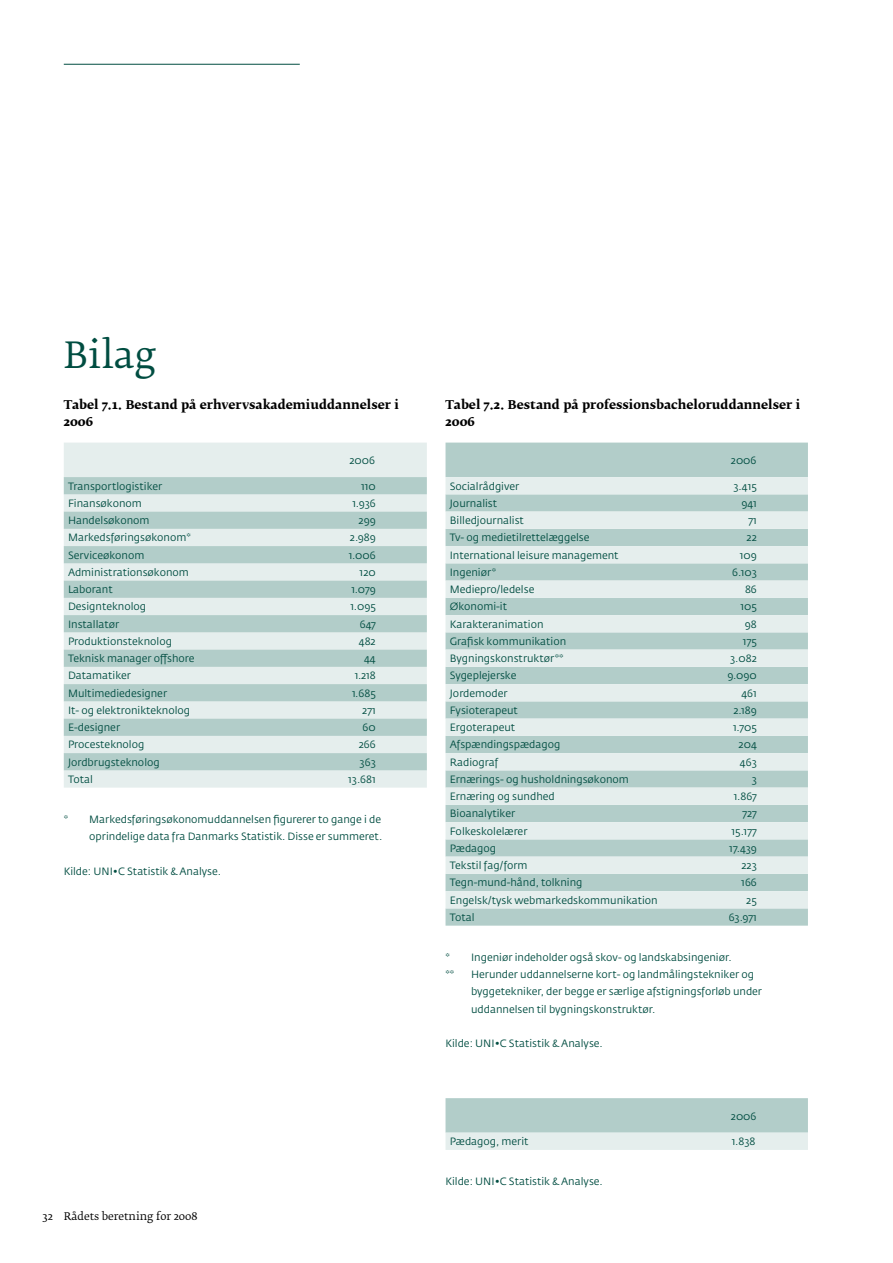
<style>
.page{position:relative;width:893px;height:1263px;background:#fff}
.page>*{position:absolute;margin:0;border:0;box-sizing:border-box;transform-origin:0 0}
.t1{font:36px "Fedra Serif B Std";color:#004d41}
.t2{font:700 12px/17.2px "Fedra Serif B Std";color:#000}
.t3{font:10.5px/17.2px "Fedra Sans Std";color:#004d41}
.t4{font:10.5px "Fedra Serif B Std";color:#000}
</style>
<div class="page">
<div style="left:446px;top:443px;width:362px;height:483px;background:#b2cdc9"></div>
<svg style="left:446px;top:477px;width:362px;height:431px;background:#cddedc"></svg>
<svg style="left:446px;top:1098px;width:362px;height:52px;background:#c3d8d5"></svg>
<div style="left:64px;top:443px;width:363px;height:345px;background:#e5eeed"></div>
<svg style="left:64px;top:477px;width:363px;height:293px;background:#cadcda"></svg>
<hr style="left:64px;top:64px;width:236px;height:1px;background:#004d41">
<h1 class="t1" style="left:64px;top:334px;width:94px">Bilag</h1>
<p class="t2" style="left:64px;top:396px;width:337px">Tabel 7.1. Bestand på erhvervsakademiuddannelser i<br>2006</p>
<p class="t3" style="left:349px;top:452px;width:27px">2006</p>
<p class="t3" style="left:68px;top:477px;width:96px">Transportlogistiker</p>
<p class="t3" style="left:361px;top:477px;width:16px">110</p>
<p class="t3" style="left:68px;top:495px;width:75px">Finansøkonom</p>
<p class="t3" style="left:353px;top:495px;width:25px">1.936</p>
<p class="t3" style="left:68px;top:512px;width:83px">Handelsøkonom</p>
<p class="t3" style="left:359px;top:512px;width:19px">299</p>
<p class="t3" style="left:68px;top:529px;width:124px">Markedsføringsøkonom*</p>
<p class="t3" style="left:350px;top:529px;width:27px">2.989</p>
<p class="t3" style="left:68px;top:546px;width:78px">Serviceøkonom</p>
<p class="t3" style="left:349px;top:546px;width:28px">1.006</p>
<p class="t3" style="left:68px;top:564px;width:122px">Administrationsøkonom</p>
<p class="t3" style="left:360px;top:564px;width:18px">120</p>
<p class="t3" style="left:68px;top:581px;width:46px">Laborant</p>
<p class="t3" style="left:351px;top:581px;width:26px">1.079</p>
<p class="t3" style="left:68px;top:598px;width:80px">Designteknolog</p>
<p class="t3" style="left:351px;top:598px;width:27px">1.095</p>
<p class="t3" style="left:68px;top:615px;width:53px">Installatør</p>
<p class="t3" style="left:360px;top:615px;width:18px">647</p>
<p class="t3" style="left:68px;top:633px;width:105px">Produktionsteknolog</p>
<p class="t3" style="left:359px;top:633px;width:19px">482</p>
<p class="t3" style="left:68px;top:650px;width:128px">Teknisk manager offshore</p>
<p class="t3" style="left:364px;top:650px;width:13px">44</p>
<p class="t3" style="left:68px;top:667px;width:64px">Datamatiker</p>
<p class="t3" style="left:355px;top:667px;width:23px">1.218</p>
<p class="t3" style="left:68px;top:684px;width:101px">Multimediedesigner</p>
<p class="t3" style="left:352px;top:684px;width:25px">1.685</p>
<p class="t3" style="left:68px;top:702px;width:124px">It- og elektronikteknolog</p>
<p class="t3" style="left:362px;top:702px;width:15px">271</p>
<p class="t3" style="left:68px;top:719px;width:54px">E-designer</p>
<p class="t3" style="left:363px;top:719px;width:15px">60</p>
<p class="t3" style="left:68px;top:736px;width:78px">Procesteknolog</p>
<p class="t3" style="left:359px;top:736px;width:19px">266</p>
<p class="t3" style="left:68px;top:753px;width:93px">Jordbrugsteknolog</p>
<p class="t3" style="left:360px;top:753px;width:18px">363</p>
<p class="t3" style="left:68px;top:771px;width:26px">Total</p>
<p class="t3" style="left:348px;top:771px;width:29px">13.681</p>
<p class="t3" style="left:64px;top:811px;width:320px;text-align:right">* Markedsføringsøkonomuddannelsen figurerer to gange i de oprindelige data fra Danmarks Statistik. Disse er summeret.</p>
<p class="t3" style="left:64px;top:862px;width:159px">Kilde: UNI•C Statistik &amp; Analyse.</p>
<p class="t4" style="left:43px;top:1210px;width:156px">32 Rådets beretning for 2008</p>
<p class="t2" style="left:446px;top:396px;width:356px">Tabel 7.2. Bestand på professionsbacheloruddannelser i<br>2006</p>
<p class="t3" style="left:731px;top:452px;width:27px">2006</p>
<p class="t3" style="left:450px;top:477px;width:71px">Socialrådgiver</p>
<p class="t3" style="left:733px;top:477px;width:25px">3.415</p>
<p class="t3" style="left:450px;top:495px;width:49px">Journalist</p>
<p class="t3" style="left:741px;top:495px;width:17px">941</p>
<p class="t3" style="left:450px;top:512px;width:76px">Billedjournalist</p>
<p class="t3" style="left:749px;top:512px;width:10px">71</p>
<p class="t3" style="left:450px;top:529px;width:141px">Tv- og medietilrettelæggelse</p>
<p class="t3" style="left:746px;top:529px;width:12px">22</p>
<p class="t3" style="left:450px;top:546px;width:170px">International leisure management</p>
<p class="t3" style="left:740px;top:546px;width:19px">109</p>
<p class="t3" style="left:450px;top:564px;width:48px">Ingeniør*</p>
<p class="t3" style="left:732px;top:564px;width:26px">6.103</p>
<p class="t3" style="left:450px;top:581px;width:86px">Mediepro/ledelse</p>
<p class="t3" style="left:745px;top:581px;width:13px">86</p>
<p class="t3" style="left:450px;top:598px;width:59px">Økonomi-it</p>
<p class="t3" style="left:740px;top:598px;width:18px">105</p>
<p class="t3" style="left:450px;top:615px;width:95px">Karakteranimation</p>
<p class="t3" style="left:745px;top:615px;width:13px">98</p>
<p class="t3" style="left:450px;top:633px;width:118px">Grafisk kommunikation</p>
<p class="t3" style="left:743px;top:633px;width:16px">175</p>
<p class="t3" style="left:450px;top:650px;width:115px">Bygningskonstruktør**</p>
<p class="t3" style="left:730px;top:650px;width:28px">3.082</p>
<p class="t3" style="left:450px;top:667px;width:68px">Sygeplejerske</p>
<p class="t3" style="left:727px;top:667px;width:31px">9.090</p>
<p class="t3" style="left:450px;top:684px;width:59px">Jordemoder</p>
<p class="t3" style="left:741px;top:684px;width:17px">461</p>
<p class="t3" style="left:450px;top:702px;width:70px">Fysioterapeut</p>
<p class="t3" style="left:733px;top:702px;width:25px">2.189</p>
<p class="t3" style="left:450px;top:719px;width:67px">Ergoterapeut</p>
<p class="t3" style="left:733px;top:719px;width:25px">1.705</p>
<p class="t3" style="left:450px;top:736px;width:112px">Afspændingspædagog</p>
<p class="t3" style="left:738px;top:736px;width:20px">204</p>
<p class="t3" style="left:450px;top:753px;width:50px">Radiograf</p>
<p class="t3" style="left:740px;top:753px;width:18px">463</p>
<p class="t3" style="left:450px;top:771px;width:181px">Ernærings- og husholdningsøkonom</p>
<p class="t3" style="left:752px;top:771px;width:7px">3</p>
<p class="t3" style="left:450px;top:788px;width:107px">Ernæring og sundhed</p>
<p class="t3" style="left:734px;top:788px;width:25px">1.867</p>
<p class="t3" style="left:450px;top:805px;width:67px">Bioanalytiker</p>
<p class="t3" style="left:742px;top:805px;width:16px">727</p>
<p class="t3" style="left:450px;top:822px;width:79px">Folkeskolelærer</p>
<p class="t3" style="left:732px;top:822px;width:27px">15.177</p>
<p class="t3" style="left:450px;top:840px;width:48px">Pædagog</p>
<p class="t3" style="left:729px;top:840px;width:29px">17.439</p>
<p class="t3" style="left:450px;top:857px;width:79px">Tekstil fag/form</p>
<p class="t3" style="left:741px;top:857px;width:17px">223</p>
<p class="t3" style="left:450px;top:874px;width:134px">Tegn-mund-hånd, tolkning</p>
<p class="t3" style="left:741px;top:874px;width:17px">166</p>
<p class="t3" style="left:450px;top:891px;width:210px">Engelsk/tysk webmarkedskommunikation</p>
<p class="t3" style="left:746px;top:891px;width:12px">25</p>
<p class="t3" style="left:450px;top:909px;width:26px">Total</p>
<p class="t3" style="left:729px;top:909px;width:30px">63.971</p>
<p class="t3" style="left:446px;top:949px;width:288px">* Ingeniør indeholder også skov- og landskabsingeniør. **</p>
<p class="t3" style="left:471px;top:966px;width:292px">Herunder uddannelserne kort- og landmålingstekniker og byggetekniker, der begge er særlige afstigningsforløb under uddannelsen til bygningskonstruktør.</p>
<p class="t3" style="left:446px;top:1035px;width:159px">Kilde: UNI•C Statistik &amp; Analyse.</p>
<p class="t3" style="left:731px;top:1107px;width:27px">2006</p>
<p class="t3" style="left:450px;top:1133px;width:80px">Pædagog, merit</p>
<p class="t3" style="left:732px;top:1133px;width:25px">1.838</p>
<p class="t3" style="left:446px;top:1173px;width:159px">Kilde: UNI•C Statistik &amp; Analyse.</p>
</div>
